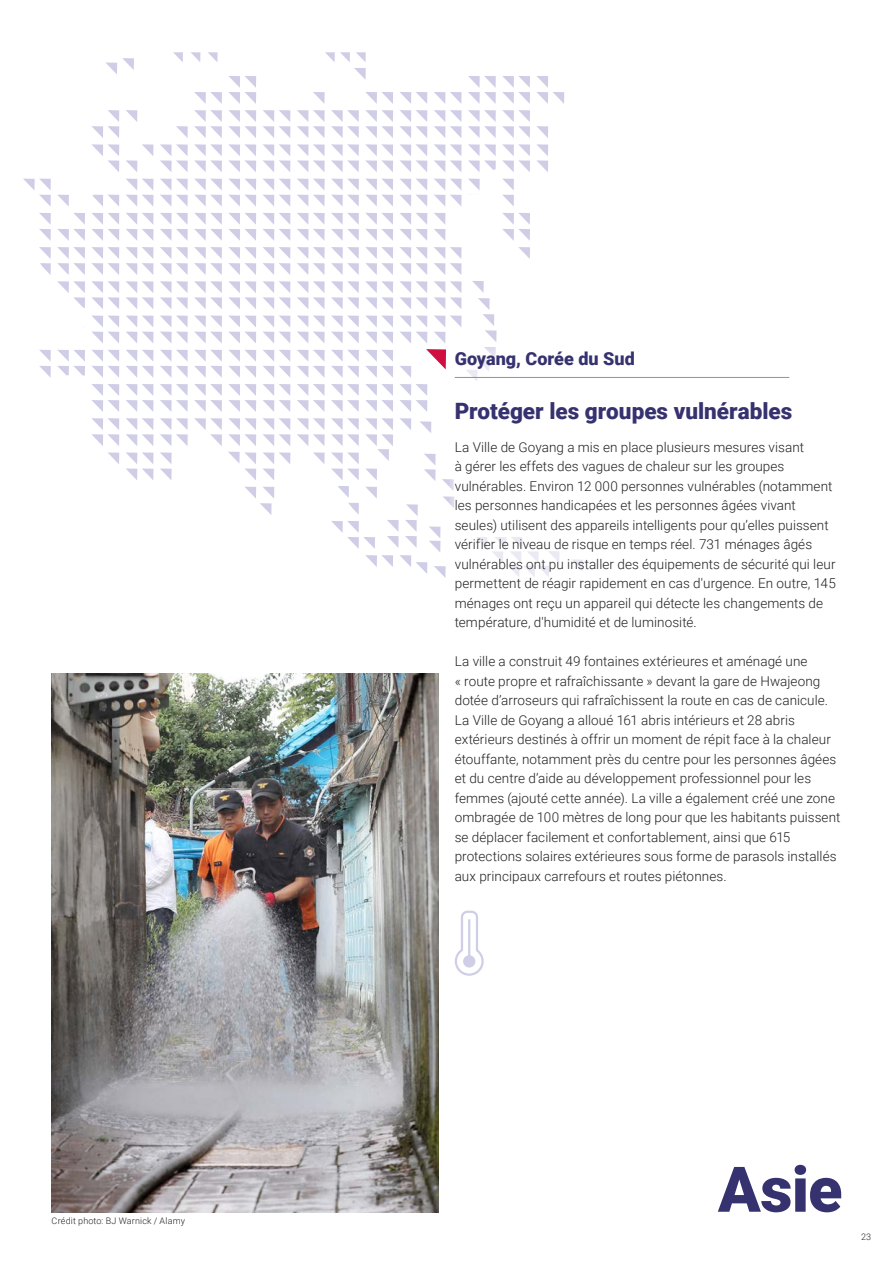
<style>
.page{position:relative;width:893px;height:1263px;background:#fff}
.page>*{position:absolute;margin:0;border:0;box-sizing:border-box;transform-origin:0 0}
.t1{font:900 63px "Roboto";color:#36326f}
.t2{font:900 22.5px "Roboto";color:#36326f}
.t3{font:900 18px "Roboto";letter-spacing:.005em;color:#36326f}
.Body{font:300 13.5px/19.5px "Roboto";letter-spacing:.005em;color:#231f20}
.Footnote{font:300 9px "Roboto";letter-spacing:.02em;color:#231f20}
</style>
<div class="page">
<svg style="left:537px;top:76px;width:27px;height:28px"></svg>
<svg style="left:537px;top:126px;width:11px;height:12px"></svg>
<svg style="left:537px;top:144px;width:11px;height:28px"></svg>
<svg style="left:502px;top:76px;width:28px;height:28px"></svg>
<svg style="left:502px;top:110px;width:28px;height:28px"></svg>
<svg style="left:502px;top:144px;width:28px;height:28px"></svg>
<svg style="left:502px;top:179px;width:12px;height:27px"></svg>
<svg style="left:502px;top:213px;width:28px;height:28px"></svg>
<svg style="left:518px;top:247px;width:12px;height:12px"></svg>
<svg style="left:468px;top:76px;width:28px;height:28px"></svg>
<svg style="left:468px;top:110px;width:28px;height:28px"></svg>
<svg style="left:468px;top:144px;width:28px;height:28px"></svg>
<svg style="left:468px;top:179px;width:12px;height:11px"></svg>
<svg style="left:434px;top:92px;width:28px;height:12px"></svg>
<svg style="left:434px;top:110px;width:28px;height:28px"></svg>
<svg style="left:434px;top:144px;width:28px;height:28px"></svg>
<svg style="left:434px;top:179px;width:28px;height:27px"></svg>
<svg style="left:434px;top:213px;width:12px;height:27px"></svg>
<svg style="left:434px;top:247px;width:28px;height:28px"></svg>
<svg style="left:400px;top:92px;width:27px;height:12px"></svg>
<svg style="left:400px;top:110px;width:27px;height:28px"></svg>
<svg style="left:400px;top:144px;width:27px;height:28px"></svg>
<svg style="left:400px;top:179px;width:27px;height:27px"></svg>
<svg style="left:400px;top:213px;width:27px;height:28px"></svg>
<svg style="left:400px;top:247px;width:27px;height:28px"></svg>
<svg style="left:365px;top:110px;width:28px;height:28px"></svg>
<svg style="left:365px;top:144px;width:28px;height:28px"></svg>
<svg style="left:366px;top:179px;width:27px;height:27px"></svg>
<svg style="left:365px;top:213px;width:28px;height:28px"></svg>
<svg style="left:365px;top:247px;width:28px;height:28px"></svg>
<svg style="left:365px;top:281px;width:28px;height:28px"></svg>
<svg style="left:365px;top:316px;width:28px;height:27px"></svg>
<svg style="left:366px;top:350px;width:27px;height:28px"></svg>
<svg style="left:365px;top:384px;width:28px;height:28px"></svg>
<svg style="left:331px;top:110px;width:28px;height:28px"></svg>
<svg style="left:331px;top:144px;width:28px;height:28px"></svg>
<svg style="left:331px;top:179px;width:28px;height:27px"></svg>
<svg style="left:331px;top:213px;width:28px;height:28px"></svg>
<svg style="left:331px;top:247px;width:28px;height:28px"></svg>
<svg style="left:331px;top:281px;width:28px;height:28px"></svg>
<svg style="left:331px;top:316px;width:28px;height:27px"></svg>
<svg style="left:331px;top:350px;width:28px;height:28px"></svg>
<svg style="left:331px;top:384px;width:28px;height:28px"></svg>
<svg style="left:313px;top:92px;width:12px;height:12px"></svg>
<svg style="left:297px;top:110px;width:28px;height:28px"></svg>
<svg style="left:297px;top:144px;width:28px;height:28px"></svg>
<svg style="left:297px;top:179px;width:28px;height:27px"></svg>
<svg style="left:297px;top:213px;width:28px;height:28px"></svg>
<svg style="left:297px;top:247px;width:28px;height:28px"></svg>
<svg style="left:297px;top:281px;width:28px;height:28px"></svg>
<svg style="left:297px;top:316px;width:28px;height:27px"></svg>
<svg style="left:297px;top:350px;width:28px;height:28px"></svg>
<svg style="left:297px;top:384px;width:28px;height:28px"></svg>
<svg style="left:297px;top:418px;width:28px;height:28px"></svg>
<svg style="left:313px;top:452px;width:12px;height:12px"></svg>
<svg style="left:263px;top:110px;width:27px;height:28px"></svg>
<svg style="left:263px;top:144px;width:27px;height:28px"></svg>
<svg style="left:263px;top:179px;width:27px;height:27px"></svg>
<svg style="left:263px;top:213px;width:27px;height:28px"></svg>
<svg style="left:263px;top:247px;width:27px;height:28px"></svg>
<svg style="left:263px;top:281px;width:27px;height:28px"></svg>
<svg style="left:263px;top:316px;width:27px;height:27px"></svg>
<svg style="left:263px;top:350px;width:27px;height:27px"></svg>
<svg style="left:263px;top:384px;width:27px;height:28px"></svg>
<svg style="left:263px;top:418px;width:27px;height:28px"></svg>
<svg style="left:263px;top:452px;width:27px;height:28px"></svg>
<svg style="left:229px;top:76px;width:27px;height:28px"></svg>
<svg style="left:228px;top:110px;width:28px;height:28px"></svg>
<svg style="left:228px;top:144px;width:28px;height:28px"></svg>
<svg style="left:229px;top:179px;width:27px;height:27px"></svg>
<svg style="left:229px;top:213px;width:27px;height:28px"></svg>
<svg style="left:228px;top:247px;width:28px;height:28px"></svg>
<svg style="left:228px;top:281px;width:28px;height:28px"></svg>
<svg style="left:229px;top:316px;width:27px;height:27px"></svg>
<svg style="left:229px;top:350px;width:27px;height:28px"></svg>
<svg style="left:228px;top:384px;width:28px;height:28px"></svg>
<svg style="left:228px;top:418px;width:28px;height:28px"></svg>
<svg style="left:194px;top:92px;width:28px;height:12px"></svg>
<svg style="left:194px;top:110px;width:28px;height:28px"></svg>
<svg style="left:194px;top:144px;width:28px;height:28px"></svg>
<svg style="left:194px;top:179px;width:28px;height:27px"></svg>
<svg style="left:194px;top:213px;width:28px;height:28px"></svg>
<svg style="left:194px;top:247px;width:28px;height:28px"></svg>
<svg style="left:194px;top:281px;width:28px;height:28px"></svg>
<svg style="left:194px;top:316px;width:28px;height:27px"></svg>
<svg style="left:194px;top:350px;width:28px;height:28px"></svg>
<svg style="left:194px;top:384px;width:28px;height:28px"></svg>
<svg style="left:194px;top:418px;width:28px;height:28px"></svg>
<svg style="left:176px;top:126px;width:12px;height:12px"></svg>
<svg style="left:160px;top:144px;width:28px;height:28px"></svg>
<svg style="left:160px;top:179px;width:28px;height:27px"></svg>
<svg style="left:160px;top:213px;width:28px;height:28px"></svg>
<svg style="left:160px;top:247px;width:28px;height:28px"></svg>
<svg style="left:160px;top:281px;width:28px;height:28px"></svg>
<svg style="left:160px;top:316px;width:28px;height:27px"></svg>
<svg style="left:160px;top:350px;width:28px;height:28px"></svg>
<svg style="left:160px;top:384px;width:28px;height:28px"></svg>
<svg style="left:160px;top:418px;width:28px;height:28px"></svg>
<svg style="left:160px;top:452px;width:12px;height:28px"></svg>
<svg style="left:126px;top:110px;width:12px;height:12px"></svg>
<svg style="left:126px;top:144px;width:27px;height:28px"></svg>
<svg style="left:126px;top:179px;width:27px;height:27px"></svg>
<svg style="left:126px;top:213px;width:27px;height:27px"></svg>
<svg style="left:126px;top:247px;width:27px;height:28px"></svg>
<svg style="left:126px;top:281px;width:27px;height:28px"></svg>
<svg style="left:126px;top:316px;width:27px;height:27px"></svg>
<svg style="left:126px;top:350px;width:27px;height:27px"></svg>
<svg style="left:126px;top:384px;width:27px;height:28px"></svg>
<svg style="left:126px;top:418px;width:27px;height:28px"></svg>
<svg style="left:126px;top:452px;width:27px;height:28px"></svg>
<svg style="left:92px;top:110px;width:27px;height:28px"></svg>
<svg style="left:92px;top:144px;width:27px;height:28px"></svg>
<svg style="left:92px;top:195px;width:27px;height:11px"></svg>
<svg style="left:92px;top:213px;width:27px;height:28px"></svg>
<svg style="left:92px;top:247px;width:27px;height:28px"></svg>
<svg style="left:92px;top:281px;width:27px;height:28px"></svg>
<svg style="left:92px;top:316px;width:27px;height:27px"></svg>
<svg style="left:92px;top:350px;width:27px;height:28px"></svg>
<svg style="left:92px;top:384px;width:27px;height:28px"></svg>
<svg style="left:92px;top:418px;width:27px;height:28px"></svg>
<svg style="left:108px;top:452px;width:11px;height:12px"></svg>
<svg style="left:58px;top:195px;width:11px;height:11px"></svg>
<svg style="left:39px;top:213px;width:12px;height:28px"></svg>
<svg style="left:57px;top:213px;width:28px;height:28px"></svg>
<svg style="left:39px;top:247px;width:12px;height:28px"></svg>
<svg style="left:57px;top:247px;width:28px;height:28px"></svg>
<svg style="left:57px;top:281px;width:28px;height:27px"></svg>
<svg style="left:57px;top:350px;width:28px;height:25px"></svg>
<svg style="left:23px;top:179px;width:28px;height:27px"></svg>
<svg style="left:39px;top:350px;width:12px;height:28px"></svg>
<svg style="left:228px;top:452px;width:28px;height:28px"></svg>
<svg style="left:245px;top:487px;width:30px;height:28px"></svg>
<svg style="left:208px;top:52px;width:10px;height:10px"></svg>
<svg style="left:191px;top:52px;width:9px;height:10px"></svg>
<svg style="left:173px;top:52px;width:10px;height:10px"></svg>
<svg style="left:106px;top:58px;width:28px;height:16px"></svg>
<svg style="left:325px;top:52px;width:25px;height:10px"></svg>
<svg style="left:356px;top:52px;width:10px;height:10px"></svg>
<svg style="left:354px;top:68px;width:39px;height:36px"></svg>
<svg style="left:331px;top:418px;width:118px;height:160px"></svg>
<svg style="left:400px;top:281px;width:96px;height:131px"></svg>
<img style="left:52px;top:673px;width:387px;height:540px">
<div style="left:449px;top:345px;width:261px;height:321px;background:#fff"></div>
<hr style="left:455px;top:377px;width:334px;height:1px;background:#908ac2">
<svg style="left:454px;top:910px;width:30px;height:66px"></svg>
<div style="left:463px;top:955px;width:12px;height:12px;background:#d0cee6;border-radius:50%"></div>
<hr style="left:468px;top:920px;width:2px;height:41px;background:#d0cee6">
<p class="Footnote" style="left:52px;top:1215px;width:135px">Crédit photo: BJ Warnick / Alamy</p>
<h3 class="t3" style="left:455px;top:346px;width:182px">Goyang, Corée du Sud</h3>
<h2 class="t2" style="left:455px;top:396px;width:339px">Protéger les groupes vulnérables</h2>
<p class="Body" style="left:455px;top:437px;width:383px">La Ville de Goyang a mis en place plusieurs mesures visant<br>à gérer les effets des vagues de chaleur sur les groupes vulnérables. Environ 12 000 personnes vulnérables (notamment les personnes handicapées et les personnes âgées vivant seules) utilisent des appareils intelligents pour qu’elles puissent vérifier le niveau de risque en temps réel. 731 ménages âgés vulnérables ont pu installer des équipements de sécurité qui leur permettent de réagir rapidement en cas d'urgence. En outre, 145 ménages ont reçu un appareil qui détecte les changements de température, d'humidité et de luminosité.</p>
<p class="Body" style="left:455px;top:651px;width:354px">La ville a construit 49 fontaines extérieures et aménagé une</p>
<p class="Body" style="left:455px;top:671px;width:387px">« route propre et rafraîchissante » devant la gare de Hwajeong dotée d’arroseurs qui rafraîchissent la route en cas de canicule.<br>La Ville de Goyang a alloué 161 abris intérieurs et 28 abris extérieurs destinés à offrir un moment de répit face à la chaleur étouffante, notamment près du centre pour les personnes âgées et du centre d’aide au développement professionnel pour les femmes (ajouté cette année). La ville a également créé une zone ombragée de 100 mètres de long pour que les habitants puissent se déplacer facilement et confortablement, ainsi que 615 protections solaires extérieures sous forme de parasols installés aux principaux carrefours et routes piétonnes.</p>
<h1 class="t1" style="left:718px;top:1145px;width:126px">Asie</h1>
<p class="Footnote" style="left:861px;top:1230px;width:12px">23</p>
</div>
